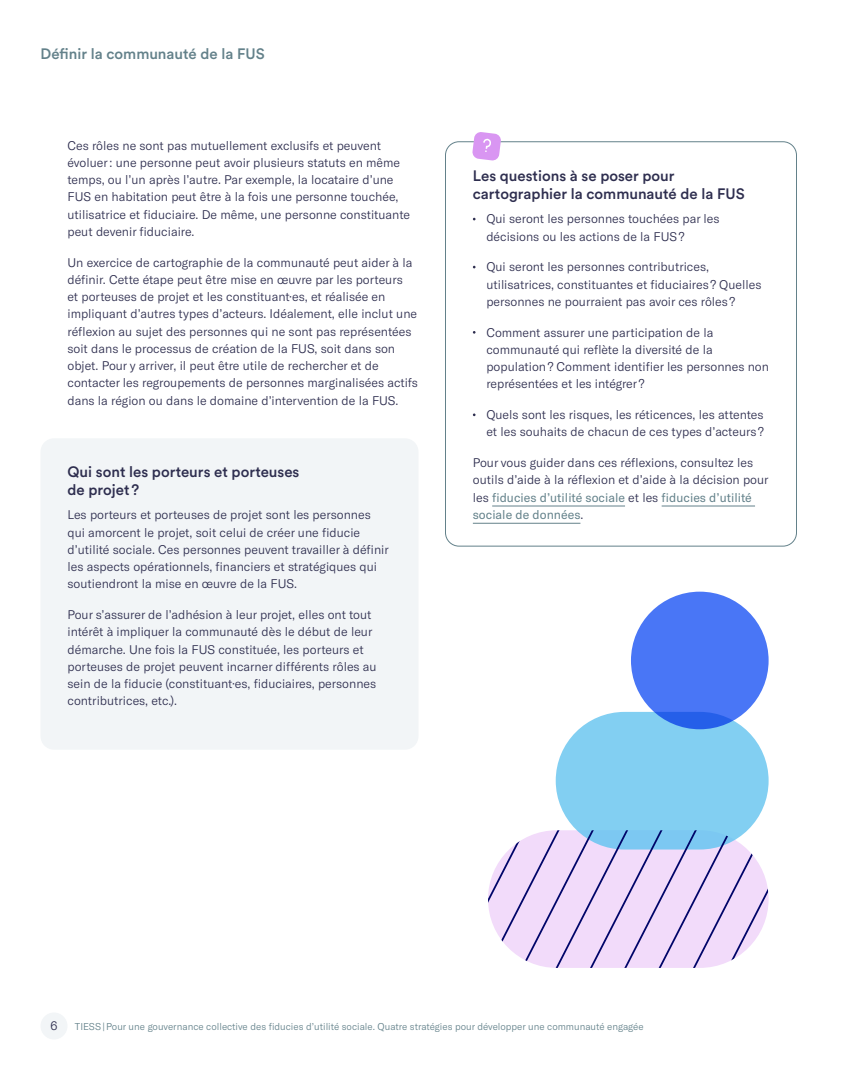
<style>
.page{position:relative;width:864px;height:1080px;background:#fff}
.page>*{position:absolute;margin:0;border:0;box-sizing:border-box;transform-origin:0 0}
.t1{font:500 15px/18px "Circular Std";color:#2e2e4f}
.t2{font:500 15px "Circular Std";color:#63818a}
.t3{font:300 12.3px/17.2px "GT America";color:#2e2e4f}
.t4{font:300 9.75px "GT America";color:#63818a}
.s1{font-weight:400;color:#63818a}
</style>
<div class="page">
<div style="left:40px;top:1012px;width:28px;height:28px;background:#f2f5f7;border-radius:50%"></div>
<hr style="left:492px;top:506px;width:133px;height:1px;background:#63818a">
<hr style="left:662px;top:506px;width:93px;height:1px;background:#63818a">
<hr style="left:473px;top:523px;width:107px;height:1px;background:#63818a">
<svg style="left:472px;top:132px;width:29px;height:29px"></svg>
<div style="left:40px;top:438px;width:378px;height:312px;background:#f2f5f7;border-radius:14px"></div>
<div style="left:631px;top:592px;width:138px;height:137px;background:#4976f6;border-radius:50%"></div>
<div style="left:556px;top:712px;width:213px;height:138px;background:#82cff2;border-radius:69px"></div>
<svg style="left:488px;top:830px;width:281px;height:138px"></svg>
<p class="t2" style="left:40px;top:44px;width:226px">Définir la communauté de la FUS</p>
<p class="t3" style="left:68px;top:137px;width:344px">Ces rôles ne sont pas mutuellement exclusifs et peuvent évoluer : une personne peut avoir plusieurs statuts en même temps, ou l’un après l’autre. Par exemple, la locataire d’une FUS en habitation peut être à la fois une personne touchée, utilisatrice et fiduciaire. De même, une personne constituante peut devenir fiduciaire.</p>
<p class="t3" style="left:68px;top:254px;width:352px">Un exercice de cartographie de la communauté peut aider à la définir. Cette étape peut être mise en œuvre par les porteurs<br>et porteuses de projet et les constituant·es, et réalisée en impliquant d’autres types d’acteurs. Idéalement, elle inclut une réflexion au sujet des personnes qui ne sont pas représentées soit dans le processus de création de la FUS, soit dans son objet. Pour y arriver, il peut être utile de rechercher et de contacter les regroupements de personnes marginalisées actifs dans la région ou dans le domaine d’intervention de la FUS.</p>
<p class="t1" style="left:68px;top:463px;width:233px">Qui sont les porteurs et porteuses de projet?</p>
<p class="t3" style="left:68px;top:507px;width:323px">Les porteurs et porteuses de projet sont les personnes qui amorcent le projet, soit celui de créer une fiducie d’utilité sociale. Ces personnes peuvent travailler à définir les aspects opérationnels, financiers et stratégiques qui soutiendront la mise en œuvre de la FUS.</p>
<p class="t3" style="left:68px;top:606px;width:311px">Pour s’assurer de l’adhésion à leur projet, elles ont tout intérêt à impliquer la communauté dès le début de leur démarche. Une fois la FUS constituée, les porteurs et porteuses de projet peuvent incarner différents rôles au sein de la fiducie (constituant·es, fiduciaires, personnes contributrices, etc.).</p>
<p class="t1" style="left:473px;top:167px;width:273px">Les questions à se poser pour cartographier la communauté de la FUS</p>
<p class="t3" style="left:486px;top:210px;width:235px">Qui seront les personnes touchées par les décisions ou les actions de la FUS ?</p>
<p class="t3" style="left:486px;top:258px;width:277px">Qui seront les personnes contributrices, utilisatrices, constituantes et fiduciaires ? Quelles personnes ne pourraient pas avoir ces rôles ?</p>
<p class="t3" style="left:486px;top:324px;width:284px">Comment assurer une participation de la communauté qui reflète la diversité de la population ? Comment identifier les personnes non représentées et les intégrer ?</p>
<p class="t3" style="left:486px;top:406px;width:279px">Quels sont les risques, les réticences, les attentes et les souhaits de chacun de ces types d’acteurs ?</p>
<p class="t3" style="left:473px;top:454px;width:297px">Pour vous guider dans ces réflexions, consultez les outils d’aide à la réflexion et d’aide à la décision pour les <span class="s1">fiducies d’utilité sociale</span> et les <span class="s1">fiducies d’utilité sociale de données</span>.</p>
<p class="t3" style="left:50px;top:1017px;width:9px">6</p>
<p class="t4" style="left:75px;top:1020px;width:570px">TIESS | Pour une gouvernance collective des fiducies d’utilité sociale. Quatre stratégies pour développer une communauté engagée</p>
</div>
